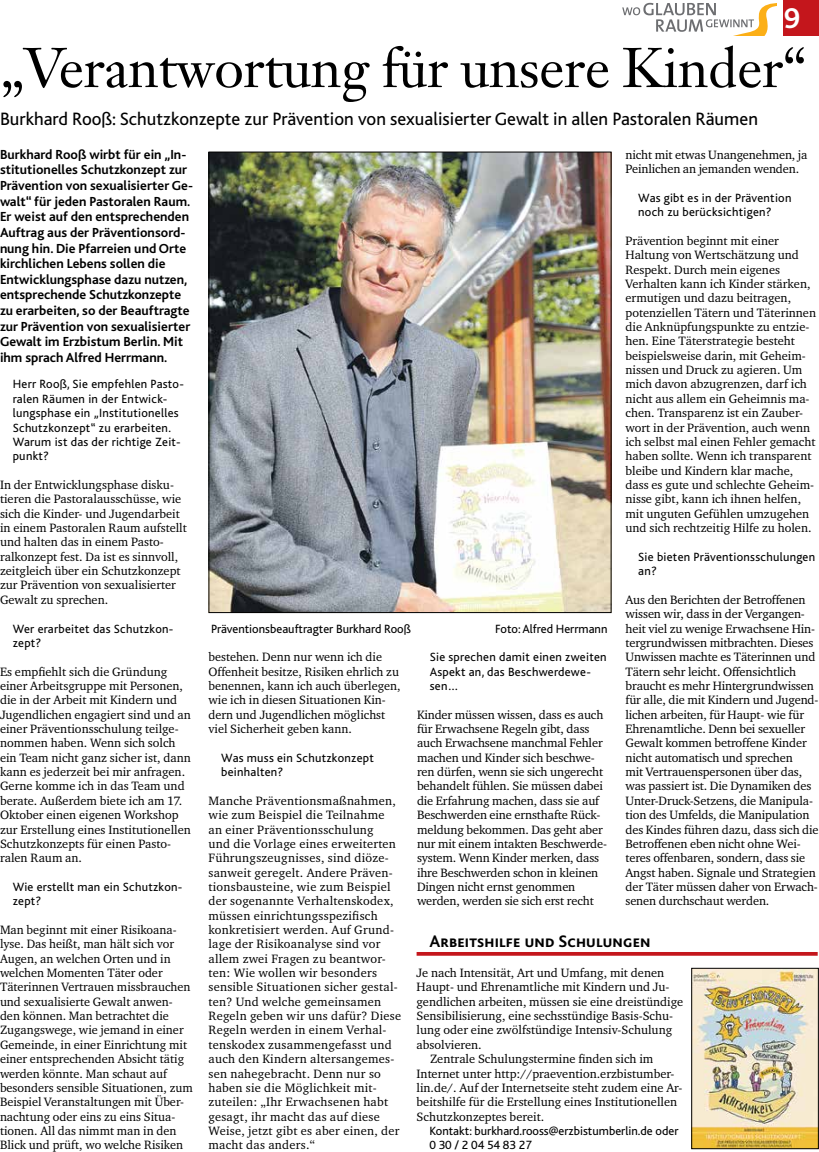
<style>
.page{position:relative;width:819px;height:1152px;background:#fff}
.page>*{position:absolute;margin:0;border:0;box-sizing:border-box;transform-origin:0 0}
.t1{font:55px "Janson Text LT";letter-spacing:-.01em;color:#000}
.t2{font:700 30px "Bliss";color:#fff}
.t3{font:18.75px "Bliss";color:#000}
.t4{font:700 17.5px "Bliss Caps";letter-spacing:.01em;color:#000}
.t5{font:700 13.75px/15.6px "Bliss";color:#000}
.t6{font:12.5px/14.4px "Charter EF";color:#000}
.t7{font:12.5px/14.4px "Charter EF";letter-spacing:.02em;color:#000}
.t8{font:12.5px/14.4px "Bliss";letter-spacing:.02em;color:#000}
.t9{font:12.5px/14.4px "Bliss";color:#000}
</style>
<div class="page">
<div style="left:783px;top:0;width:36px;height:35px;background:#c4161c"></div>
<svg style="left:622px;top:3px;width:154px;height:32px"></svg>
<img style="left:211px;top:154px;width:398px;height:457px">
<img style="left:693px;top:970px;width:123px;height:176px">
<div style="left:691px;top:968px;width:127px;height:180px;border:1px solid #000"></div>
<hr style="left:416px;top:952px;width:401px;height:3px;background:#c4161c">
<h2 class="t2" style="left:783px;top:3px;width:18px">9</h2>
<h1 class="t1" style="left:0;top:33px;width:808px">„Verantwortung für unsere Kinder“</h1>
<h3 class="t3" style="left:0;top:109px;width:759px">Burkhard Rooß: Schutzkonzepte zur Prävention von sexualisierter Gewalt in allen Pastoralen Räumen</h3>
<p class="t5" style="left:0;top:147px;width:195px">Burkhard Rooß wirbt für ein „In&shy;stitutionelles Schutzkonzept zur<br>Prävention von sexualisierter Ge&shy;walt“ für jeden Pastoralen Raum.<br>Er weist auf den entsprechenden<br>Auftrag aus der Präventionsord&shy;nung hin. Die Pfarreien und Orte kirchlichen Lebens sollen die<br>Entwicklungsphase dazu nutzen, entsprechende Schutzkonzepte zu erarbeiten, so der Beauftragte zur Prävention von sexualisierter<br>Gewalt im Erzbistum Berlin. Mit ihm sprach Alfred Herrmann.</p>
<p class="t8" style="left:13px;top:377px;width:173px">Herr Rooß, Sie empfehlen Pasto&shy;ralen Räumen in der Entwick&shy;lungsphase ein „Institutionelles<br>Schutzkonzept“ zu erarbeiten.<br>Warum ist das der richtige Zeit&shy;punkt?</p>
<p class="t6" style="left:0;top:477px;width:188px">In der Entwicklungsphase disku&shy;tieren die Pastoralausschüsse, wie sich die Kinder- und Jugendarbeit in einem Pastoralen Raum aufstellt und halten das in einem Pasto&shy;ralkonzept fest. Da ist es sinnvoll, zeitgleich über ein Schutzkonzept zur Prävention von sexualisierter<br>Gewalt zu sprechen.</p>
<p class="t8" style="left:13px;top:621px;width:162px">Wer erarbeitet das Schutzkon&shy;zept?</p>
<p class="t6" style="left:0;top:664px;width:192px">Es empfiehlt sich die Gründung einer Arbeitsgruppe mit Personen, die in der Arbeit mit Kindern und<br>Jugendlichen engagiert sind und an einer Präventionsschulung teilge&shy;nommen haben. Wenn sich solch ein Team nicht ganz sicher ist, dann kann es jederzeit bei mir anfragen.<br>Gerne komme ich in das Team und berate. Außerdem biete ich am 17.<br>Oktober einen eigenen Workshop zur Erstellung eines Institutionellen<br>Schutzkonzepts für einen Pasto&shy;ralen Raum an.</p>
<p class="t8" style="left:13px;top:880px;width:171px">Wie erstellt man ein Schutzkon&shy;zept?</p>
<p class="t6" style="left:0;top:922px;width:194px">Man beginnt mit einer Risikoana&shy;lyse. Das heißt, man hält sich vor Augen, an welchen Orten und in welchen Momenten Täter oder Täterinnen Vertrauen missbrauchen und sexualisierte Gewalt anwen&shy;den können. Man betrachtet die Zugangswege, wie jemand in einer Gemeinde, in einer Einrichtung mit einer entsprechenden Absicht tätig werden könnte. Man schaut auf besonders sensible Situationen, zum Beispiel Veranstaltungen mit Über&shy;nachtung oder eins zu eins Situa&shy;tionen. All das nimmt man in den Blick und prüft, wo welche Risiken</p>
<p class="t6" style="left:625px;top:147px;width:183px">nicht mit etwas Unangenehmen, ja<br>Peinlichen an jemanden wenden.</p>
<p class="t8" style="left:638px;top:191px;width:155px">Was gibt es in der Prävention noch zu berücksichtigen?</p>
<p class="t6" style="left:625px;top:233px;width:192px">Prävention beginnt mit einer Haltung von Wertschätzung und Respekt. Durch mein eigenes Verhalten kann ich Kinder stärken, ermutigen und dazu beitragen, potenziellen Tätern und Täterinnen die Anknüpfungspunkte zu entzie&shy;hen. Eine Täterstrategie besteht beispielsweise darin, mit Geheim&shy;nissen und Druck zu agieren. Um mich davon abzugrenzen, darf ich nicht aus allem ein Geheimnis ma&shy;chen. Transparenz ist ein Zauber&shy;wort in der Prävention, auch wenn ich selbst mal einen Fehler gemacht haben sollte. Wenn ich transparent bleibe und Kindern klar mache, dass es gute und schlechte Geheim&shy;nisse gibt, kann ich ihnen helfen, mit unguten Gefühlen umzugehen und sich rechtzeitig Hilfe zu holen.</p>
<p class="t8" style="left:638px;top:550px;width:178px">Sie bieten Präventionsschulungen an?</p>
<p class="t6" style="left:625px;top:592px;width:194px">Aus den Berichten der Betroffenen wissen wir, dass in der Vergangen&shy;heit viel zu wenige Erwachsene Hin&shy;tergrundwissen mitbrachten. Dieses Unwissen machte es Täterinnen und Tätern sehr leicht. Offensichtlich braucht es mehr Hintergrundwissen für alle, die mit Kindern und Jugend&shy;lichen arbeiten, für Haupt- wie für Ehrenamtliche. Denn bei sexueller Gewalt kommen betroffene Kinder nicht automatisch und sprechen<br>mit Vertrauenspersonen über das, was passiert ist. Die Dynamiken des Unter-Druck-Setzens, die Manipula&shy;tion des Umfelds, die Manipulation des Kindes führen dazu, dass sich die Betroffenen eben nicht ohne Wei&shy;teres offenbaren, sondern, dass sie Angst haben. Signale und Strategien der Täter müssen daher von Erwach&shy;senen durchschaut werden.</p>
<p class="t9" style="left:211px;top:621px;width:201px">Präventionsbeauftragter Burkhard Rooß</p>
<p class="t9" style="left:495px;top:621px;width:114px">Foto: Alfred Herrmann</p>
<p class="t6" style="left:208px;top:649px;width:193px">bestehen. Denn nur wenn ich die Offenheit besitze, Risiken ehrlich zu benennen, kann ich auch überlegen, wie ich in diesen Situationen Kin&shy;dern und Jugendlichen möglichst viel Sicherheit geben kann.</p>
<p class="t8" style="left:221px;top:750px;width:154px">Was muss ein Schutzkonzept beinhalten?</p>
<p class="t7" style="left:208px;top:793px;width:194px">Manche Präventionsmaßnahmen, wie zum Beispiel die Teilnahme an einer Präventionsschulung<br>und die Vorlage eines erweiterten<br>Führungszeugnisses, sind diöze&shy;sanweit geregelt. Andere Präven&shy;tionsbausteine, wie zum Beispiel der sogenannte Verhaltenskodex, müssen einrichtungsspezifisch konkretisiert werden. Auf Grund&shy;lage der Risikoanalyse sind vor allem zwei Fragen zu beantwor&shy;ten: Wie wollen wir besonders sensible Situationen sicher gestal&shy;ten? Und welche gemeinsamen<br>Regeln geben wir uns dafür? Diese<br>Regeln werden in einem Verhal&shy;tenskodex zusammengefasst und auch den Kindern altersangemes&shy;sen nahegebracht. Denn nur so haben sie die Möglichkeit mit&shy;zuteilen: „Ihr Erwachsenen habt gesagt, ihr macht das auf diese<br>Weise, jetzt gibt es aber einen, der macht das anders.“</p>
<p class="t8" style="left:430px;top:650px;width:178px">Sie sprechen damit einen zweiten<br>Aspekt an, das Beschwerdewe&shy;sen…</p>
<p class="t6" style="left:417px;top:707px;width:191px">Kinder müssen wissen, dass es auch für Erwachsene Regeln gibt, dass auch Erwachsene manchmal Fehler machen und Kinder sich beschwe&shy;ren dürfen, wenn sie sich ungerecht behandelt fühlen. Sie müssen dabei die Erfahrung machen, dass sie auf Beschwerden eine ernsthafte Rück&shy;meldung bekommen. Das geht aber nur mit einem intakten Beschwerde&shy;system. Wenn Kinder merken, dass ihre Beschwerden schon in kleinen Dingen nicht ernst genommen werden, werden sie sich erst recht</p>
<h3 class="t4" style="left:429px;top:932px;width:223px">Arbeitshilfe und Schulungen</h3>
<p class="t6" style="left:416px;top:965px;width:249px">Je nach Intensität, Art und Umfang, mit denen</p>
<p class="t6" style="left:416px;top:979px;width:254px">Haupt- und Ehrenamtliche mit Kindern und Ju-</p>
<p class="t6" style="left:416px;top:994px;width:268px">gendlichen arbeiten, müssen sie eine dreistündige</p>
<p class="t6" style="left:416px;top:1008px;width:258px">Sensibilisierung, eine sechsstündige Basis-Schu-</p>
<p class="t6" style="left:416px;top:1022px;width:257px">lung oder eine zwölfstündige Intensiv-Schulung</p>
<p class="t6" style="left:416px;top:1037px;width:67px">absolvieren.</p>
<p class="t6" style="left:430px;top:1051px;width:225px">Zentrale Schulungstermine finden sich im</p>
<p class="t6" style="left:416px;top:1066px;width:259px">Internet unter http://praevention.erzbistumber-</p>
<p class="t6" style="left:416px;top:1080px;width:267px">lin.de/. Auf der Internetseite steht zudem eine Ar-</p>
<p class="t6" style="left:416px;top:1094px;width:262px">beitshilfe für die Erstellung eines Institutionellen</p>
<p class="t6" style="left:416px;top:1109px;width:129px">Schutzkonzeptes bereit.</p>
<p class="t9" style="left:429px;top:1124px;width:251px">Kontakt: burkhard.rooss@erzbistumberlin.de oder<br>0 30 / 2 04 54 83 27</p>
</div>
